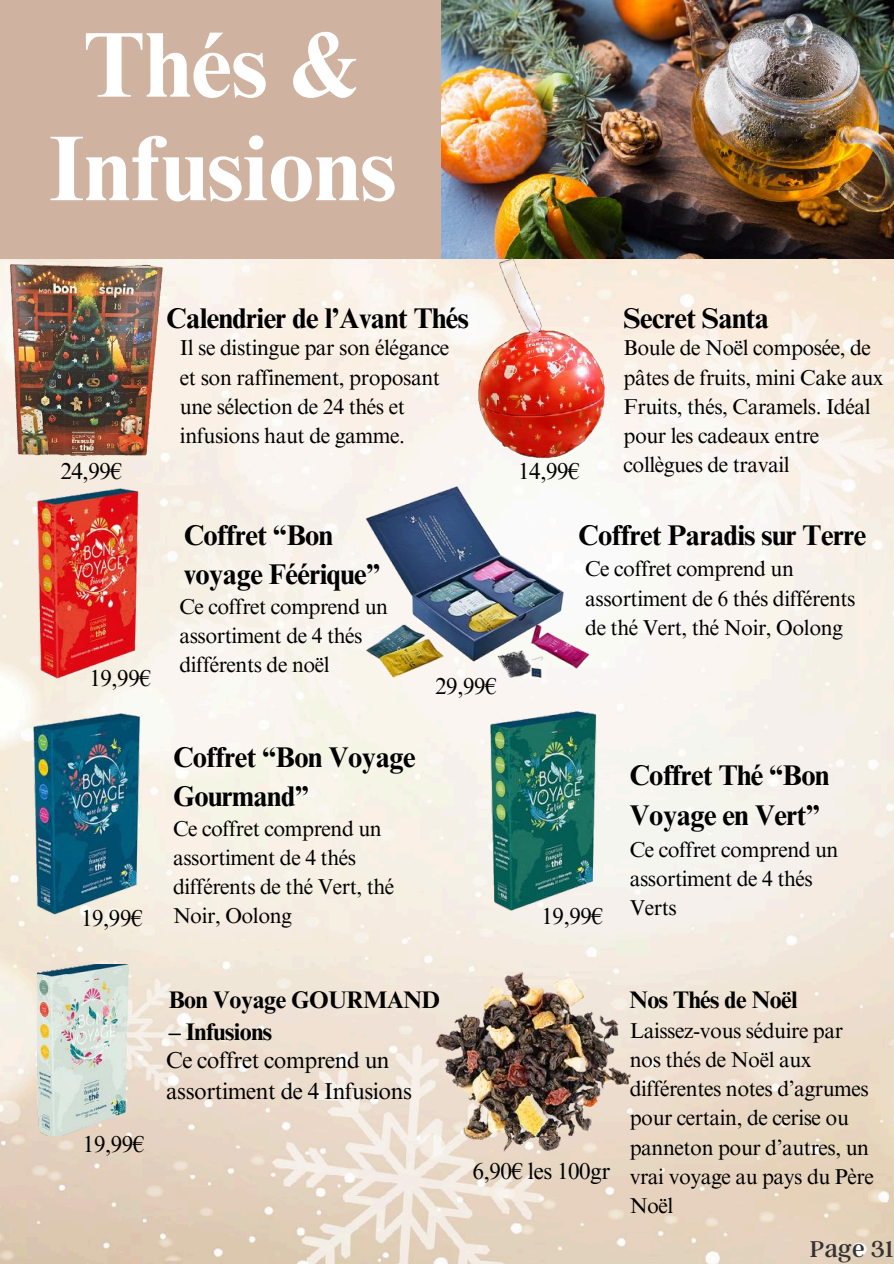
<style>
.page{position:relative;width:894px;height:1264px;background:#fff}
.page>*{position:absolute;margin:0;border:0;box-sizing:border-box;transform-origin:0 0}
.t1{font:700 92.4px/103.5px "Times NRMT Pro";color:#fff;text-align:center}
.t2{font:700 28.5px/39.3px "Times NRMT Pro";letter-spacing:-.02em;color:#000}
.t3{font:25.5px "Argent CF";letter-spacing:.01em;color:#343232}
.t4{font:700 24px "Times NRMT Pro";letter-spacing:-.02em;color:#000}
.t5{font:23.1px/31.5px "Times NRMT Pro";letter-spacing:-.02em;color:#000}
.t6{font:21.6px/29.2px "Times NRMT Pro";letter-spacing:-.02em;color:#000}
</style>
<div class="page">
<img style="left:0;top:258px;width:893px;height:1005px">
<div style="left:0;top:0;width:523px;height:258px;background:#d0b2a0"></div>
<img style="left:441px;top:0;width:452px;height:258px">
<img style="left:37px;top:488px;width:101px;height:190px">
<img style="left:33px;top:713px;width:107px;height:201px">
<img style="left:490px;top:711px;width:106px;height:200px">
<img style="left:37px;top:964px;width:91px;height:171px">
<img style="left:435px;top:972px;width:196px;height:179px">
<img style="left:352px;top:464px;width:244px;height:245px">
<img style="left:10px;top:265px;width:152px;height:190px">
<img style="left:478px;top:258px;width:126px;height:200px">
<p class="t1" style="left:49px;top:25px;width:349px">Thés &amp;<br>Infusions</p>
<h4 class="t5" style="left:60px;top:458px;width:63px">24,99€</h4>
<h2 class="t5" style="left:89px;top:665px;width:63px">19,99€</h2>
<h2 class="t2" style="left:166px;top:302px;width:304px">Calendrier de l’Avant Thés</h2>
<p class="t6" style="left:180px;top:336px;width:271px">Il se distingue par son élégance et son raffinement, proposant une sélection de 24 thés et infusions haut de gamme.</p>
<p class="t2" style="left:184px;top:519px;width:198px">Coffret “Bon voyage Féérique”</p>
<p class="t6" style="left:179px;top:594px;width:210px">Ce coffret comprend un assortiment de 4 thés différents de noël</p>
<p class="t5" style="left:435px;top:673px;width:63px">29,99€</p>
<h4 class="t5" style="left:81px;top:905px;width:63px">19,99€</h4>
<p class="t2" style="left:173px;top:740px;width:244px">Coffret “Bon Voyage<br>Gourmand”</p>
<h2 class="t6" style="left:173px;top:816px;width:223px">Ce coffret comprend un assortiment de 4 thés différents de thé Vert, thé<br>Noir, Oolong</h2>
<h3 class="t5" style="left:518px;top:458px;width:63px">14,99€</h3>
<p class="t2" style="left:623px;top:302px;width:147px">Secret Santa</p>
<p class="t6" style="left:623px;top:336px;width:261px">Boule de Noël composée, de pâtes de fruits, mini Cake aux<br>Fruits, thés, Caramels. Idéal pour les cadeaux entre collègues de travail</p>
<h4 class="t2" style="left:578px;top:519px;width:289px">Coffret Paradis sur Terre</h4>
<h3 class="t6" style="left:585px;top:557px;width:272px">Ce coffret comprend un assortiment de 6 thés différents de thé Vert, thé Noir, Oolong</h3>
<p class="t5" style="left:541px;top:902px;width:63px">19,99€</p>
<p class="t2" style="left:629px;top:759px;width:201px">Coffret Thé “Bon<br>Voyage en Vert”</p>
<h2 class="t6" style="left:629px;top:837px;width:210px">Ce coffret comprend un assortiment de 4 thés<br>Verts</h2>
<p class="t5" style="left:83px;top:1130px;width:63px">19,99€</p>
<p class="t4" style="left:169px;top:990px;width:273px">Bon Voyage GOURMAND</p>
<p class="t4" style="left:169px;top:1022px;width:105px">– Infusions</p>
<p class="t5" style="left:166px;top:1047px;width:247px">Ce coffret comprend un assortiment de 4 Infusions</p>
<p class="t5" style="left:472px;top:1157px;width:139px">6,90€ les 100gr</p>
<h4 class="t4" style="left:629px;top:990px;width:170px">Nos Thés de Noël</h4>
<p class="t6" style="left:629px;top:1018px;width:245px">Laissez-vous séduire par nos thés de Noël aux différentes notes d’agrumes pour certain, de cerise ou panneton pour d’autres, un vrai voyage au pays du Père<br>Noël</p>
<p class="t3" style="left:809px;top:1232px;width:85px">Page 31</p>
</div>
